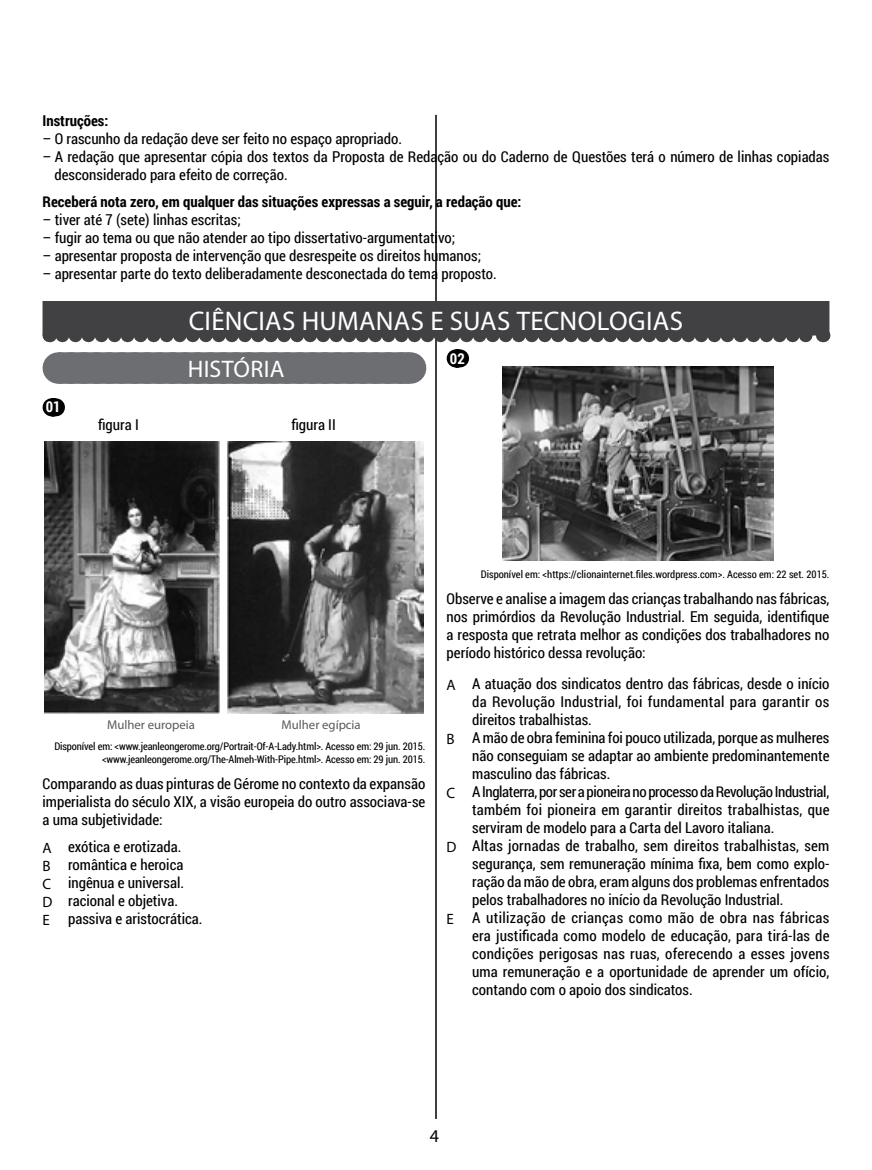
<style>
.page{position:relative;width:872px;height:1170px;background:#fff}
.page>*{position:absolute;margin:0;border:0;box-sizing:border-box;transform-origin:0 0}
.t1{font:27px "Myriad Pro";letter-spacing:.01em;color:#fff}
.t2{font:24px "Myriad Pro";letter-spacing:.015em;color:#fff}
.t3{font:18px "Myriad Pro";color:#000}
.t4{font:15px/18px "Roboto Condensed";color:#000}
.t5{font:15px "Roboto Condensed";letter-spacing:.02em;color:#000}
.t6{font:700 15px "Roboto Condensed";color:#000}
.t7{font:15px "Roboto Condensed";letter-spacing:-.025em;color:#000}
.t8{font:15px "Roboto Condensed";letter-spacing:.025em;color:#000}
.t9{font:700 15px "Roboto Condensed";color:#fff}
.t10{font:12.75px "Myriad Pro";color:#58595b}
.t11{font:10.5px/12.6px "Roboto Condensed";letter-spacing:-.01em;color:#000;text-align:right}
.s1{font-family:"Myriad Pro"}
</style>
<div class="page">
<hr style="left:435px;top:115px;width:2px;height:1003px;background:#000">
<div style="left:43px;top:301px;width:786px;height:34px;background:#414042"></div>
<svg style="left:62px;top:335px;width:754px;height:7px"></svg>
<div style="left:58px;top:352px;width:351px;height:32px;background:#6d6e71"></div>
<svg style="left:71px;top:352px;width:332px;height:32px"></svg>
<hr style="left:409px;top:352px;width:1px;height:32px;background:#6d6e71">
<svg style="left:52px;top:398px;width:4px;height:18px"></svg>
<img style="left:45px;top:442px;width:378px;height:271px">
<svg style="left:455px;top:349px;width:5px;height:18px"></svg>
<img style="left:502px;top:366px;width:271px;height:195px">
<p class="t6" style="left:43px;top:110px;width:67px">Instruções:</p>
<p class="t4" style="left:43px;top:129px;width:361px">– O rascunho da redação deve ser feito no espaço apropriado.</p>
<p class="t4" style="left:55px;top:147px;width:776px;text-indent:-12px">– A redação que apresentar cópia dos textos da Proposta de Redação ou do Caderno de Questões terá o número de linhas copiadas desconsiderado para efeito de correção.</p>
<p class="t6" style="left:43px;top:191px;width:480px">Receberá nota zero, em qualquer das situações expressas a seguir, a redação que:</p>
<p class="t4" style="left:43px;top:210px;width:200px">– tiver até 7 (sete) linhas escritas;</p>
<p class="t4" style="left:43px;top:228px;width:414px">– fugir ao tema ou que não atender ao tipo dissertativo-argumentativo;</p>
<p class="t4" style="left:43px;top:246px;width:440px">– apresentar proposta de intervenção que desrespeite os direitos humanos;</p>
<p class="t4" style="left:43px;top:264px;width:456px">– apresentar parte do texto deliberadamente desconectada do tema proposto.</p>
<h1 class="t1" style="left:189px;top:305px;width:495px">CIÊNCIAS HUMANAS E SUAS TECNOLOGIAS</h1>
<h2 class="t2" style="left:188px;top:354px;width:98px">HISTÓRIA</h2>
<p class="t9" style="left:46px;top:396px;width:16px">01</p>
<p class="t4" style="left:98px;top:415px;width:42px">figura I</p>
<p class="t4" style="left:291px;top:415px;width:46px">figura II</p>
<p class="t9" style="left:450px;top:347px;width:16px">02</p>
<p class="t10" style="left:107px;top:717px;width:89px">Mulher europeia</p>
<p class="t10" style="left:281px;top:717px;width:81px">Mulher egípcia</p>
<p class="t11" style="left:54px;top:739px;width:372px">Disponível em: &lt;www.jeanleongerome.org/Portrait-Of-A-Lady.html&gt;. Acesso em: 29 jun. 2015. &lt;www.jeanleongerome.org/The-Almeh-With-Pipe.html&gt;. Acesso em: 29 jun. 2015.</p>
<p class="t4" style="left:43px;top:774px;width:384px;text-align:justify">Comparando as duas pinturas de Gérome no contexto da expansão imperialista do século XIX, a visão europeia do outro associava-se a uma subjetividade:</p>
<p class="t4" style="left:43px;top:837px;width:162px"><span class="s1">A</span> exótica e erotizada.<br><span class="s1">B</span> romântica e heroica<br><span class="s1">C</span> ingênua e universal.<br><span class="s1">D</span> racional e objetiva.<br><span class="s1">E</span> passiva e aristocrática.</p>
<p class="t11" style="left:481px;top:567px;width:350px">Disponível em: &lt;https://clionainternet.files.wordpress.com&gt;. Acesso em: 22 set. 2015.</p>
<p class="t4" style="left:446px;top:589px;width:384px;text-align:justify">Observe e analise a imagem das crianças trabalhando nas fábricas, nos primórdios da Revolução Industrial. Em seguida, identifique a resposta que retrata melhor as condições dos trabalhadores no período histórico dessa revolução:</p>
<p class="t4" style="left:446px;top:674px;width:384px"><span class="s1">A</span> A atuação dos sindicatos dentro das fábricas, desde o início</p>
<p class="t5" style="left:472px;top:691px;width:359px">da Revolução Industrial, foi fundamental para garantir os</p>
<p class="t4" style="left:472px;top:710px;width:121px">direitos trabalhistas.</p>
<p class="t4" style="left:446px;top:728px;width:384px"><span class="s1">B</span> A mão de obra feminina foi pouco utilizada, porque as mulheres</p>
<p class="t4" style="left:472px;top:746px;width:359px">não conseguiam se adaptar ao ambiente predominantemente</p>
<p class="t4" style="left:472px;top:764px;width:140px">masculino das fábricas.</p>
<p class="t7" style="left:446px;top:781px;width:384px"><span class="s1">C</span> A Inglaterra, por ser a pioneira no processo da Revolução Industrial,</p>
<p class="t4" style="left:472px;top:800px;width:359px">também foi pioneira em garantir direitos trabalhistas, que</p>
<p class="t4" style="left:472px;top:818px;width:304px">serviram de modelo para a Carta del Lavoro italiana.</p>
<p class="t4" style="left:446px;top:836px;width:384px"><span class="s1">D</span> Altas jornadas de trabalho, sem direitos trabalhistas, sem</p>
<p class="t4" style="left:472px;top:854px;width:359px">segurança, sem remuneração mínima fixa, bem como explo-</p>
<p class="t4" style="left:472px;top:872px;width:359px">ração da mão de obra, eram alguns dos problemas enfrentados</p>
<p class="t4" style="left:472px;top:890px;width:313px">pelos trabalhadores no início da Revolução Industrial.</p>
<p class="t8" style="left:446px;top:907px;width:384px"><span class="s1">E</span> A utilização de crianças como mão de obra nas fábricas</p>
<p class="t4" style="left:472px;top:926px;width:359px">era justificada como modelo de educação, para tirá-las de</p>
<p class="t5" style="left:472px;top:943px;width:359px">condições perigosas nas ruas, oferecendo a esses jovens</p>
<p class="t4" style="left:472px;top:962px;width:359px">uma remuneração e a oportunidade de aprender um ofício,</p>
<p class="t4" style="left:472px;top:980px;width:222px">contando com o apoio dos sindicatos.</p>
<p class="t3" style="left:430px;top:1124px;width:11px">4</p>
</div>
